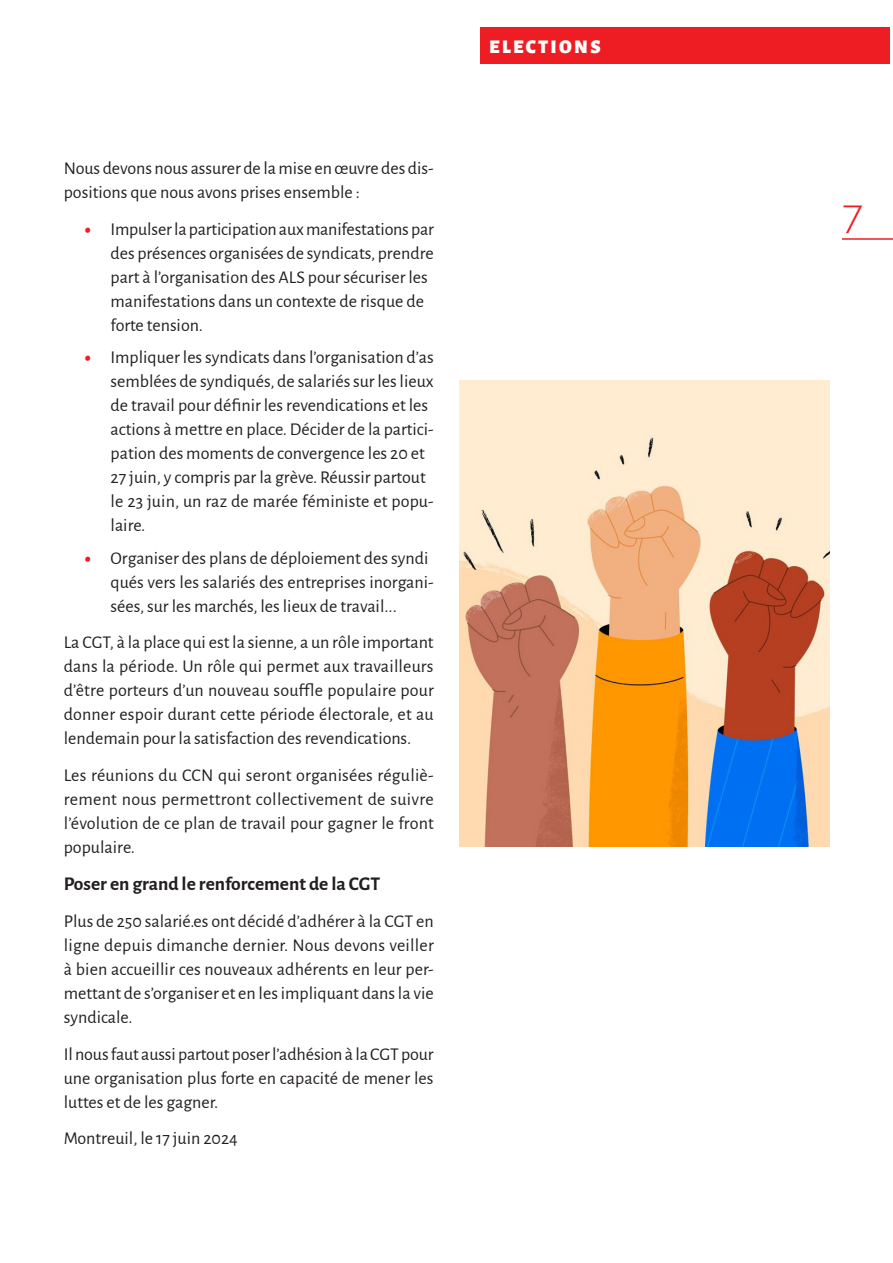
<style>
.page{position:relative;width:893px;height:1263px;background:#fff}
.page>*{position:absolute;margin:0;border:0;box-sizing:border-box;transform-origin:0 0}
.t1{font:300 39px "Raleway";color:#ee1d23}
.t2{font:700 19.5px "Alegreya Sans";color:#231f20}
.t3{font:900 19.5px "Alegreya Sans";letter-spacing:.12em;color:#fff}
.t4{font:18px/24px "Alegreya Sans";color:#231f20}
.s1{font-weight:900;color:#ee1d23}
</style>
<div class="page">
<hr style="left:842px;top:238px;width:51px;height:2px;background:#ee1d23">
<div style="left:480px;top:27px;width:410px;height:37px;background:#ee1d23"></div>
<img style="left:459px;top:381px;width:370px;height:465px">
<p class="t4" style="left:64px;top:155px;width:371px">Nous devons nous assurer de la mise en œuvre des dis&shy;positions que nous avons prises ensemble :</p>
<p class="t4" style="left:85px;top:216px;width:350px"><span class="s1">•</span> Impulser la participation aux manifestations par</p>
<p class="t4" style="left:111px;top:240px;width:325px">des présences organisées de syndicats, prendre</p>
<p class="t4" style="left:111px;top:264px;width:319px">part à l’organisation des ALS pour sécuriser les</p>
<p class="t4" style="left:111px;top:288px;width:315px">manifestations dans un contexte de risque de</p>
<p class="t4" style="left:111px;top:312px;width:94px">forte tension.</p>
<p class="t4" style="left:85px;top:344px;width:350px"><span class="s1">•</span> Impliquer les syndicats dans l’organisation d’as</p>
<p class="t4" style="left:111px;top:368px;width:325px">semblées de syndiqués, de salariés sur les lieux</p>
<p class="t4" style="left:111px;top:392px;width:319px">de travail pour définir les revendications et les</p>
<p class="t4" style="left:111px;top:416px;width:325px">actions à mettre en place. Décider de la partici&shy;pation des moments de convergence les 20 et</p>
<p class="t4" style="left:111px;top:464px;width:317px">27 juin, y compris par la grève. Réussir partout</p>
<p class="t4" style="left:111px;top:488px;width:325px">le 23 juin, un raz de marée féministe et popu&shy;laire.</p>
<p class="t4" style="left:85px;top:545px;width:345px"><span class="s1">•</span> Organiser des plans de déploiement des syndi</p>
<p class="t4" style="left:111px;top:569px;width:325px">qués vers les salariés des entreprises inorgani&shy;sées, sur les marchés, les lieux de travail...</p>
<p class="t4" style="left:64px;top:630px;width:372px;text-align:justify">La CGT, à la place qui est la sienne, a un rôle important dans la période. Un rôle qui permet aux travailleurs d’être porteurs d’un nouveau souffle populaire pour donner espoir durant cette période électorale, et au lendemain pour la satisfaction des revendications.</p>
<p class="t4" style="left:64px;top:762px;width:372px;text-align:justify">Les réunions du CCN qui seront organisées réguliè&shy;rement nous permettront collectivement de suivre l’évolution de ce plan de travail pour gagner le front populaire.</p>
<p class="t2" style="left:64px;top:869px;width:318px">Poser en grand le renforcement de la CGT</p>
<p class="t4" style="left:64px;top:908px;width:372px;text-align:justify">Plus de 250 salarié.es ont décidé d’adhérer à la CGT en ligne depuis dimanche dernier. Nous devons veiller à bien accueillir ces nouveaux adhérents en leur per&shy;mettant de s’organiser et en les impliquant dans la vie syndicale.</p>
<p class="t4" style="left:64px;top:1041px;width:371px;text-align:justify">Il nous faut aussi partout poser l’adhésion à la CGT pour une organisation plus forte en capacité de mener les luttes et de les gagner.</p>
<p class="t4" style="left:64px;top:1125px;width:176px">Montreuil, le 17 juin 2024</p>
<p class="t3" style="left:489px;top:31px;width:113px">ELECTIONS</p>
<h1 class="t1" style="left:842px;top:191px;width:23px">7</h1>
</div>
